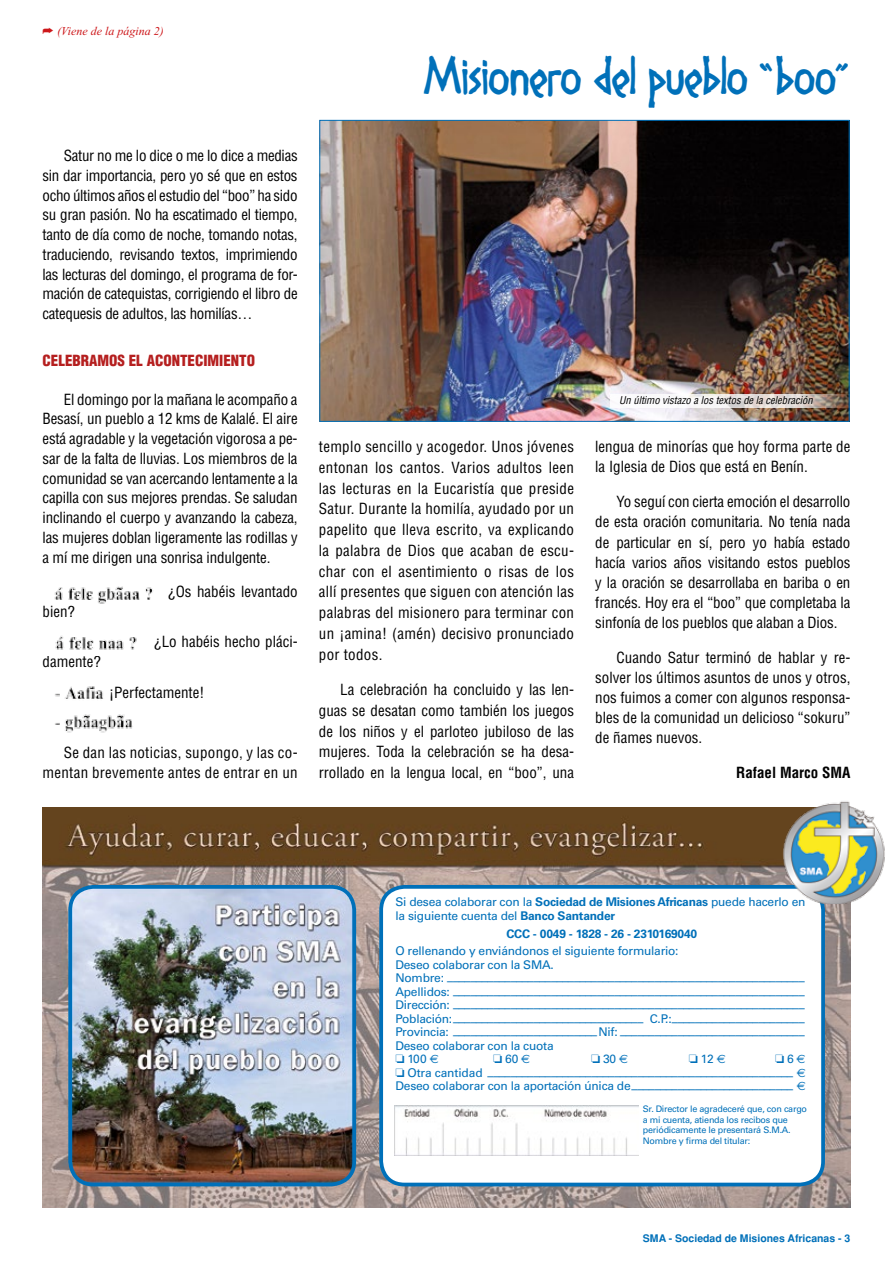
<style>
.page{position:relative;width:893px;height:1263px;background:#fff}
.page>*{position:absolute;margin:0;border:0;box-sizing:border-box;transform-origin:0 0}
.t1{font:48px "Diogenes";color:#0070b9;scale:.84 1}
.t2{font:condensed 15px/19.8px "Helvetica";color:#000;text-align:justify}
.t3{font:condensed 15px/19.8px "Helvetica";letter-spacing:.02em;color:#000;text-align:right}
.t4{font:900 condensed 15px "Helvetica";color:#b51f1f}
.t5{font:700 condensed 15px "Helvetica";color:#000}
.t6{font:12px/13.5px "Univers";letter-spacing:-.02em;color:#0070b9}
.t7{font:700 12px "Univers";letter-spacing:-.02em;color:#0070b9}
.t8{font:italic 12px "Times New Roman";color:#cd171a}
.t9{font:italic condensed 10.5px "Helvetica";color:#000}
.t10{font:700 10.5px "Helvetica";color:#0070b9}
.t11{font:9px/10.5px "Univers";letter-spacing:-.025em;color:#0070b9}
.s1{font-style:italic}
.s2{font-weight:700}
.s3{font-family:"Euro Sans"}
</style>
<div class="page">
<img style="left:43px;top:808px;width:807px;height:400px">
<img style="left:321px;top:122px;width:527px;height:298px">
<div style="left:319px;top:120px;width:531px;height:302px;border:1px solid #0070b9"></div>
<svg style="left:611px;top:394px;width:239px;height:13px"></svg>
<div style="left:381px;top:887px;width:442px;height:297px;background:#fff;border-radius:23px"></div>
<div style="left:379px;top:885px;width:446px;height:301px;border:4px solid #0070b9;border-radius:23px"></div>
<img style="left:70px;top:887px;width:284px;height:297px">
<div style="left:68px;top:885px;width:288px;height:301px;border:4px solid #0070b9;border-radius:23px"></div>
<img style="left:781px;top:801px;width:104px;height:103px">
<img style="left:395px;top:1106px;width:244px;height:50px">
<img style="left:54px;top:586px;width:99px;height:18px">
<img style="left:55px;top:636px;width:82px;height:14px">
<img style="left:55px;top:686px;width:48px;height:13px">
<img style="left:55px;top:714px;width:78px;height:19px">
<p class="t8" style="left:43px;top:25px;width:123px">➦ (Viene de la página 2)</p>
<p class="t2" style="left:43px;top:145px;width:257px;text-indent:21px">Satur no me lo dice o me lo dice a medias sin dar importancia, pero yo sé que en estos ocho últimos años el estudio del “boo” ha sido su gran pasión. No ha escatimado el tiempo, tanto de día como de noche, tomando notas, traduciendo, revisando textos, imprimiendo las lecturas del domingo, el programa de for&shy;mación de catequistas, corrigiendo el libro de catequesis de adultos, las homilías…</p>
<p class="t4" style="left:43px;top:351px;width:214px">CELEBRAMOS EL ACONTECIMIENTO</p>
<p class="t2" style="left:43px;top:389px;width:257px;text-indent:21px">El domingo por la mañana le acompaño a Besasí, un pueblo a 12 kms de Kalalé. El aire está agradable y la vegetación vigorosa a pe&shy;sar de la falta de lluvias. Los miembros de la comunidad se van acercando lentamente a la capilla con sus mejores prendas. Se saludan inclinando el cuerpo y avanzando la cabeza, las mujeres doblan ligeramente las rodillas y a mí me dirigen una sonrisa indulgente.</p>
<p class="t2" style="left:43px;top:582px;width:257px;text-indent:21px"><span class="s1">á fælæ gbãaa ?</span> ¿Os habéis levantado bien?</p>
<p class="t2" style="left:43px;top:632px;width:257px;text-indent:21px"><span class="s1">a› fælæ naa ?</span> ¿Lo habéis hecho pláci&shy;damente?</p>
<p class="t2" style="left:64px;top:682px;width:142px"><span class="s1">- Aafia</span> ¡Perfectamente!</p>
<p class="t3" style="left:43px;top:743px;width:257px">Se dan las noticias, supongo, y las co&shy;mentan brevemente antes de entrar en un</p>
<h1 class="t1" style="left:423px;top:49px;width:510px">Misionero del pueblo “boo”</h1>
<p class="t2" style="left:319px;top:436px;width:257px;line-height:20.7px">templo sencillo y acogedor. Unos jóvenes entonan los cantos. Varios adultos leen las lecturas en la Eucaristía que preside Satur. Durante la homilía, ayudado por un papelito que lleva escrito, va explicando la palabra de Dios que acaban de escu&shy;char con el asentimiento o risas de los allí presentes que siguen con atención las palabras del misionero para terminar con un ¡amina! (amén) decisivo pronunciado por todos.</p>
<p class="t2" style="left:319px;top:679px;width:257px;line-height:20.7px;text-indent:21px">La celebración ha concluido y las len&shy;guas se desatan como también los juegos de los niños y el parloteo jubiloso de las mujeres. Toda la celebración se ha desa&shy;rrollado en la lengua local, en “boo”, una</p>
<p class="t9" style="left:619px;top:394px;width:195px">Un último vistazo a los textos de la celebración</p>
<p class="t2" style="left:595px;top:436px;width:257px">lengua de minorías que hoy forma parte de la Iglesia de Dios que está en Benín.</p>
<p class="t2" style="left:595px;top:492px;width:257px;text-indent:21px">Yo seguí con cierta emoción el desarrollo de esta oración comunitaria. No tenía nada de particular en sí, pero yo había estado hacía varios años visitando estos pueblos y la oración se desarrollaba en bariba o en francés. Hoy era el “boo” que completaba la sinfonía de los pueblos que alaban a Dios.</p>
<p class="t2" style="left:595px;top:647px;width:257px;text-indent:21px">Cuando Satur terminó de hablar y re&shy;solver los últimos asuntos de unos y otros, nos fuimos a comer con algunos responsa&shy;bles de la comunidad un delicioso “sokuru” de ñames nuevos.</p>
<p class="t5" style="left:736px;top:764px;width:116px">Rafael Marco SMA</p>
<p class="t6" style="left:395px;top:895px;width:412px">Si desea colaborar con la <span class="s2">Sociedad de Misiones Africanas</span> puede hacerlo en la siguiente cuenta del <span class="s2">Banco Santander</span></p>
<p class="t7" style="left:507px;top:926px;width:192px">CCC - 0049 - 1828 - 26 - 2310169040</p>
<p class="t6" style="left:395px;top:944px;width:285px">O rellenando y enviándonos el siguiente formulario:<br>Deseo colaborar con la SMA.</p>
<p class="t6" style="left:395px;top:974px;width:411px;text-align:justify">Nombre: –––––––––––––––––––––––––––––––––––––––––––––––––––––––––––––– Apellidos: ––––––––––––––––––––––––––––––––––––––––––––––––––––––––––––– Dirección: ––––––––––––––––––––––––––––––––––––––––––––––––––––––––––––– Población:––––––––––––––––––––––––––––––––– C.P.:––––––––––––––––––––––– Provincia: –––––––––––––––––––––––––Nif: ––––––––––––––––––––––––––––––––</p>
<p class="t6" style="left:395px;top:1039px;width:160px">Deseo colaborar con la cuota</p>
<p class="t6" style="left:395px;top:1052px;width:45px">□ 100 <span class="s3">E</span></p>
<p class="t6" style="left:493px;top:1052px;width:38px">□ 60 <span class="s3">E</span></p>
<p class="t6" style="left:591px;top:1052px;width:38px">□ 30 <span class="s3">E</span></p>
<p class="t6" style="left:689px;top:1052px;width:38px">□ 12 <span class="s3">E</span></p>
<p class="t6" style="left:775px;top:1052px;width:32px">□ 6 <span class="s3">E</span></p>
<p class="t6" style="left:395px;top:1070px;width:412px;line-height:10.5px">□ Otra cantidad ––––––––––––––––––––––––––––––––––––––––––––––––––––– <sup>E<br></sup>Deseo colaborar con la aportación única de–––––––––––––––––––––––––––– <span class="s3">E</span></p>
<p class="t11" style="left:643px;top:1104px;width:166px">Sr. Director le agradeceré que, con cargo a mi cuenta, atienda los recibos que periódicamente le presentará S.M.A.<br>Nombre y firma del titular:</p>
<p class="t10" style="left:643px;top:1232px;width:209px">SMA - Sociedad de Misiones Africanas - 3</p>
</div>
